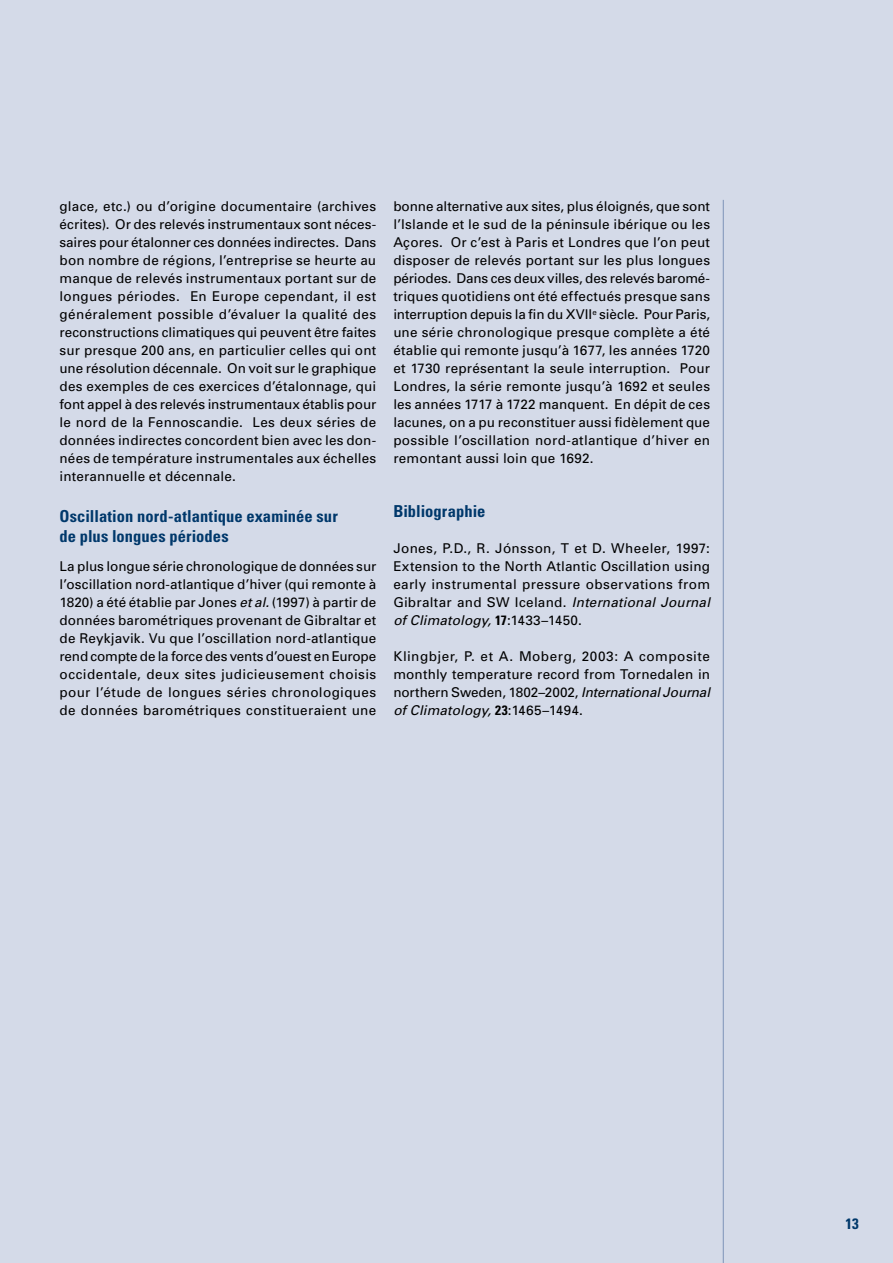
<style>
.page{position:relative;width:893px;height:1263px;background:#d4dae8}
.page>*{position:absolute;margin:0;border:0;box-sizing:border-box;transform-origin:0 0}
.t1{font:700 condensed 16.5px/19.8px "Univers";letter-spacing:.005em;color:#00386b}
.t2{font:700 condensed 15px "Univers";color:#00386b}
.t3{font:13.5px/18px "Univers";letter-spacing:.02em;color:#000;text-align:justify}
.s1{font-style:italic}
.s2{font-weight:700;font-stretch:condensed}
</style>
<div class="page">
<hr style="left:723px;top:200px;width:1px;height:1063px;background:#7e93b8">
<p class="t3" style="left:60px;top:197px;width:318px">glace, etc.) ou d’origine documentaire (archives écrites). Or des relevés instrumentaux sont néces&shy;saires pour étalonner ces données indirectes. Dans bon nombre de régions, l’entreprise se heurte au manque de relevés instrumentaux portant sur de longues périodes. En Europe cependant, il est généralement possible d’évaluer la qualité des reconstructions climatiques qui peuvent être faites sur presque 200 ans, en particulier celles qui ont une résolution décennale. On voit sur le graphique des exemples de ces exercices d’étalonnage, qui font appel à des relevés instrumentaux établis pour le nord de la Fennoscandie. Les deux séries de données indirectes concordent bien avec les don&shy;nées de température instrumentales aux échelles interannuelle et décennale.</p>
<p class="t1" style="left:60px;top:506px;width:280px">Oscillation nord-atlantique examinée sur de plus longues périodes</p>
<p class="t3" style="left:60px;top:557px;width:318px">La plus longue série chronologique de données sur l’oscillation nord-atlantique d’hiver (qui remonte à 1820) a été établie par Jones <span class="s1">et al.</span> (1997) à partir de données barométriques provenant de Gibraltar et de Reykjavik. Vu que l’oscillation nord-atlantique rend compte de la force des vents d’ouest en Europe occidentale, deux sites judicieusement choisis pour l’étude de longues séries chronologiques de données barométriques constitueraient une</p>
<p class="t3" style="left:393px;top:197px;width:318px">bonne alternative aux sites, plus éloignés, que sont l’Islande et le sud de la péninsule ibérique ou les Açores. Or c’est à Paris et Londres que l’on peut disposer de relevés portant sur les plus longues périodes. Dans ces deux villes, des relevés baromé&shy;triques quotidiens ont été effectués presque sans interruption depuis la fin du XVII<sup>e</sup> siècle. Pour Paris, une série chronologique presque complète a été établie qui remonte jusqu’à 1677, les années 1720 et 1730 représentant la seule interruption. Pour Londres, la série remonte jusqu’à 1692 et seules les années 1717 à 1722 manquent. En dépit de ces lacunes, on a pu reconstituer aussi fidèlement que possible l’oscillation nord-atlantique d’hiver en remontant aussi loin que 1692.</p>
<p class="t1" style="left:393px;top:501px;width:94px">Bibliographie</p>
<p class="t3" style="left:393px;top:539px;width:318px">Jones, P.D., R. Jónsson, T et D. Wheeler, 1997:<br>Extension to the North Atlantic Oscillation using early instrumental pressure observations from Gibraltar and SW Iceland. <span class="s1">International Journal of Climatology,</span> <span class="s2">17</span> :1433–1450.</p>
<p class="t3" style="left:393px;top:647px;width:318px">Klingbjer, P. et A. Moberg, 2003: A composite monthly temperature record from Tornedalen in northern Sweden, 1802–2002, <span class="s1">International Journal of Climatology,</span> <span class="s2">23</span>:1465–1494.</p>
<p class="t2" style="left:846px;top:1214px;width:8px">13</p>
</div>
